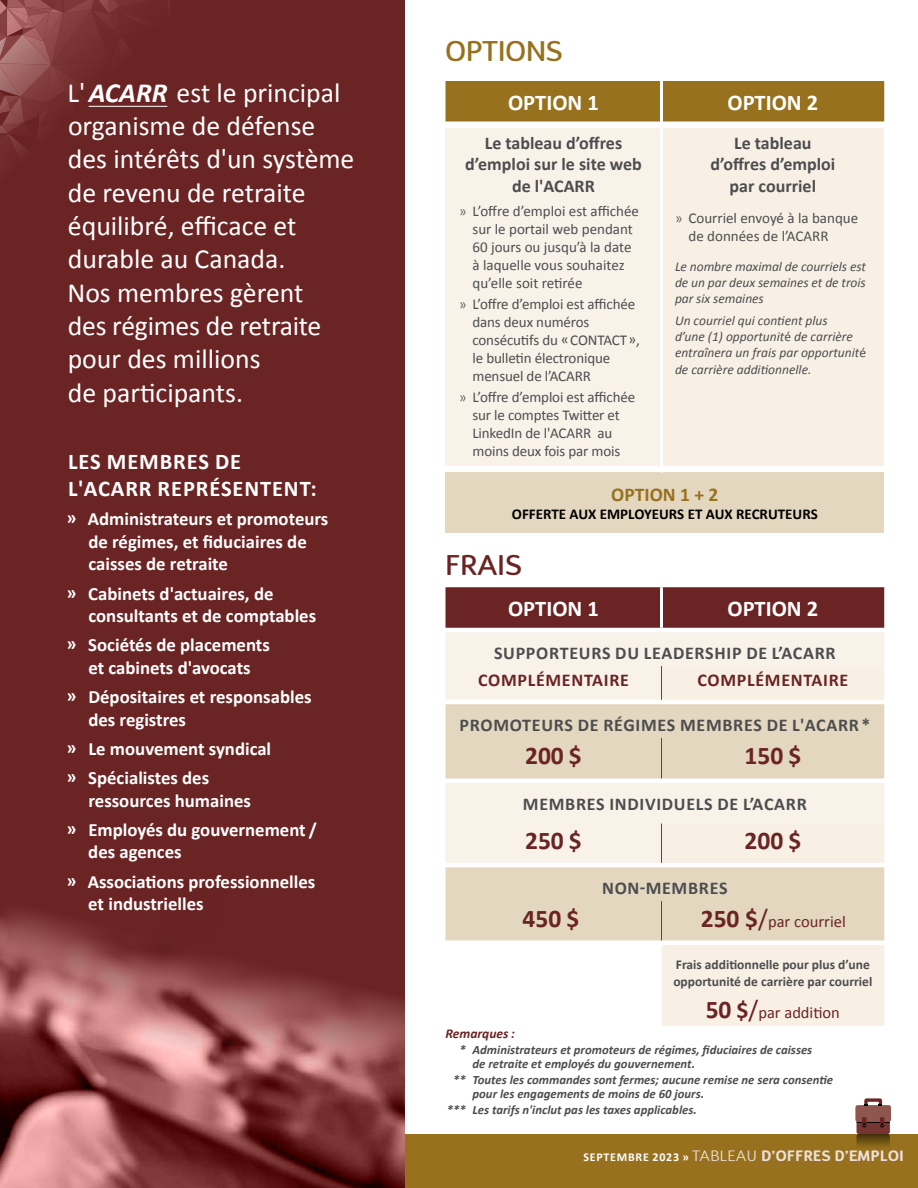
<style>
.page{position:relative;width:918px;height:1188px;background:#fff}
.page>*{position:absolute;margin:0;border:0;box-sizing:border-box;transform-origin:0 0}
.t1{font:500 28.5px "D Sari";color:#97711d}
.t2{font:500 28.5px "D Sari";letter-spacing:.02em;color:#6b2424}
.t3{font:27.75px/33.3px "Calibri";color:#fff}
.t4{font:700 25.5px "Calibri";color:#6b2424}
.t5{font:700 25.5px "Calibri";color:#6b2424}
.t6{font:700 22.5px/27px "Calibri";letter-spacing:.03em;color:#fff}
.t7{font:700 19.5px "Calibri";color:#97711d}
.t8{font:700 18.75px/22.5px "Calibri";color:#fff}
.t9{font:700 18px "Calibri";letter-spacing:.03em;color:#4d4d4f}
.t10{font:700 18px/21.6px "Calibri";color:#4d4d4f;text-align:center}
.t11{font:700 18px "Calibri";letter-spacing:.04em;color:#6b2424}
.t12{font:16.5px "Calibri";color:#6b2424}
.t13{font:15px/18px "Calibri";letter-spacing:-.01em;color:#4d4d4f}
.t14{font:700 15px "D Sari";letter-spacing:.04em;color:#ede0dc}
.t15{font:700 15px "Calibri";color:#000}
.t16{font:italic 13.5px/16.2px "Calibri";color:#4d4d4f;text-align:justify}
.t17{font:700 13.5px/16.2px "Calibri";color:#4d4d4f}
.t18{font:italic 700 13.5px "Calibri";color:#6b2424}
.t19{font:italic 700 12.75px/13.5px "Calibri";color:#4d4d4f}
.s1{font-weight:700;font-style:italic}
.s2{font-weight:300}
.s3{font-style:normal}
.s4{font-style:inherit}
.s5{font-weight:700;font-size:25.5px}
.s6{font-size:25.5px}
.s7{font-weight:700;font-size:24px}
.s8{font-family:"Calibri";font-size:12px;color:#fff}
</style>
<div class="page">
<div style="left:0;top:0;width:405px;height:1188px;background:#6b2424"></div>
<div style="left:405px;top:1134px;width:513px;height:54px;background:#97711d"></div>
<svg style="left:0;top:0;width:170px;height:153px"></svg>
<div style="left:855px;top:1105px;width:36px;height:17px;background:#8e564f;border-radius:2px"></div>
<svg style="left:864px;top:1098px;width:18px;height:7px"></svg>
<svg style="left:857px;top:1117px;width:33px;height:29px"></svg>
<div style="left:446px;top:128px;width:216px;height:338px;background:#f9f2e9"></div>
<div style="left:662px;top:128px;width:222px;height:338px;background:#f8f0e4"></div>
<div style="left:446px;top:472px;width:438px;height:61px;background:#e3d7c0"></div>
<div style="left:446px;top:81px;width:438px;height:41px;background:#97711d"></div>
<hr style="left:660px;top:128px;width:3px;height:338px;background:#fff">
<div style="left:446px;top:587px;width:438px;height:41px;background:#6b2424"></div>
<div style="left:446px;top:632px;width:438px;height:68px;background:#f9f2e9"></div>
<div style="left:662px;top:666px;width:222px;height:360px;background:#f8f0e4"></div>
<svg style="left:446px;top:704px;width:438px;height:236px;background:#ebe1cf"></svg>
<hr style="left:661px;top:666px;width:1px;height:34px;background:#4d4d4f">
<hr style="left:661px;top:738px;width:1px;height:40px;background:#4d4d4f">
<hr style="left:661px;top:824px;width:1px;height:39px;background:#4d4d4f">
<hr style="left:661px;top:901px;width:1px;height:39px;background:#4d4d4f">
<hr style="left:660px;top:587px;width:3px;height:41px;background:#fff">
<img style="left:0;top:913px;width:405px;height:275px">
<hr style="left:89px;top:106px;width:78px;height:1px;background:#fff">
<h2 class="t3" style="left:67px;top:76px;width:289px">L' <span class="s1">ACARR</span> est le principal organisme de défense des intérêts d'un système de revenu de retraite équilibré, efficace et durable au Canada.<br>Nos membres gèrent<br>des régimes de retraite pour des millions<br>de participants.</h2>
<h3 class="t6" style="left:68px;top:448px;width:250px">LES MEMBRES DE<br>L'ACARR REPRÉSENTENT:</h3>
<p class="t8" style="left:88px;top:508px;width:241px;text-indent:-22px">ͫ Administrateurs et promoteurs de régimes, et fiduciaires de caisses de retraite</p>
<p class="t8" style="left:88px;top:582px;width:229px;text-indent:-22px">ͫ Cabinets d'actuaires, de consultants et de comptables</p>
<p class="t8" style="left:67px;top:634px;width:205px;text-align:center">ͫ Sociétés de placements et cabinets d'avocats</p>
<p class="t8" style="left:88px;top:686px;width:225px;text-indent:-22px">ͫ Dépositaires et responsables des registres</p>
<p class="t8" style="left:67px;top:734px;width:206px;line-height:29.2px">ͫ Le mouvement syndical ͫ Spécialistes des</p>
<p class="t8" style="left:67px;top:786px;width:252px;line-height:29.2px;text-indent:22px">ressources humaines<br>ͫ Employés du gouvernement /</p>
<p class="t8" style="left:67px;top:837px;width:250px;line-height:29.2px;text-indent:22px">des agences<br>ͫ Associations professionnelles</p>
<p class="t8" style="left:88px;top:893px;width:117px">et industrielles</p>
<h1 class="t1" style="left:446px;top:33px;width:118px">OPTIONS</h1>
<h3 class="t6" style="left:508px;top:89px;width:92px">OPTION 1</h3>
<h3 class="t6" style="left:727px;top:89px;width:92px">OPTION 2</h3>
<p class="t10" style="left:465px;top:132px;width:178px">Le tableau d’offres d’emploi sur le site web de l'ACARR</p>
<p class="t13" style="left:473px;top:203px;width:168px;text-indent:-14px"><span class="s2">»</span> L’offre d’emploi est affichée sur le portail web pendant<br>60 jours ou jusqu’à la date à laquelle vous souhaitez qu’elle soit retirée</p>
<p class="t13" style="left:473px;top:295px;width:169px;text-indent:-14px"><span class="s2">»</span> L’offre d’emploi est affichée dans deux numéros consécutifs du « CONTACT », le bulletin électronique mensuel de l’ACARR</p>
<p class="t13" style="left:473px;top:388px;width:164px;text-indent:-14px"><span class="s2">»</span> L’offre d’emploi est affichée sur le comptes Twitter et<br>LinkedIn de l'ACARR au moins deux fois par mois</p>
<p class="t10" style="left:710px;top:132px;width:127px">Le tableau d’offres d’emploi par courriel</p>
<p class="t13" style="left:689px;top:209px;width:171px;text-indent:-14px"><span class="s2">»</span> Courriel envoyé à la banque de données de l’ACARR</p>
<p class="t16" style="left:675px;top:258px;width:192px">Le nombre maximal de courriels est de un par deux semaines et de trois par six semaines</p>
<p class="t16" style="left:675px;top:312px;width:193px;text-align:left">Un courriel qui contient plus<br>d’une (1) opportunit<span class="s3">é</span> de carrière entraînera un frais par opportunit<span class="s3">é </span>de carrière additionnelle.</p>
<h3 class="t7" style="left:611px;top:482px;width:109px">OPTION 1 + 2</h3>
<p class="t15" style="left:512px;top:505px;width:307px">OFFERTE AUX EMPLOYEURS ET AUX RECRUTEURS</p>
<h1 class="t2" style="left:446px;top:547px;width:78px">FRAIS</h1>
<h3 class="t6" style="left:508px;top:595px;width:92px">OPTION 1</h3>
<h3 class="t6" style="left:727px;top:595px;width:92px">OPTION 2</h3>
<p class="t9" style="left:494px;top:642px;width:343px">SUPPORTEURS DU LEADERSHIP DE L’ACARR</p>
<p class="t11" style="left:478px;top:669px;width:152px">COMPLÉMENTAIRE</p>
<p class="t11" style="left:697px;top:669px;width:152px">COMPLÉMENTAIRE</p>
<p class="t9" style="left:460px;top:714px;width:413px">PROMOTEURS DE RÉGIMES MEMBRES DE L'ACARR *</p>
<h3 class="t5" style="left:525px;top:737px;width:58px">200 <span class="s4">$</span></h3>
<h3 class="t4" style="left:744px;top:739px;width:58px">1<span class="s4">50</span> $</h3>
<p class="t9" style="left:523px;top:793px;width:285px">MEMBRES INDIVIDUELS DE L’ACARR</p>
<h3 class="t4" style="left:525px;top:825px;width:58px">2<span class="s4">50</span> $</h3>
<h3 class="t5" style="left:744px;top:823px;width:58px">200 <span class="s4">$</span></h3>
<p class="t9" style="left:602px;top:877px;width:127px">NON-MEMBRES</p>
<h3 class="t4" style="left:523px;top:902px;width:58px">4<span class="s4">50</span> $</h3>
<p class="t12" style="left:701px;top:911px;width:147px"><span class="s5">2</span><span class="s5">50</span> <span class="s5">$</span><span class="s6">/</span>par courriel</p>
<p class="t17" style="left:673px;top:957px;width:201px">Frais additionnelle pour plus d’une opportunité de carrière par courriel</p>
<p class="t12" style="left:706px;top:1002px;width:136px"><span class="s5">50</span> <span class="s7">$</span><span class="s6">/</span>par addition</p>
<p class="t18" style="left:446px;top:1025px;width:71px">Remarques :</p>
<p class="t19" style="left:473px;top:1043px;width:341px;text-indent:-13px">* Administrateurs et promoteurs de régimes, fiduciaires de caisses de retraite et employés du gouvernement.</p>
<p class="t19" style="left:473px;top:1073px;width:362px;text-indent:-19px">** Toutes les commandes sont fermes; aucune remise ne sera consentie pour les engagements de moins de 60 jours.</p>
<p class="t19" style="left:447px;top:1103px;width:252px">*** Les tarifs n'inclut pas les taxes applicables.</p>
<p class="t14" style="left:583px;top:1146px;width:322px"><span class="s8">SEPTEMBRE 2023 »</span> <span class="s2">TABLEAU</span> D’OFFRES D’EMPLOI</p>
</div>
